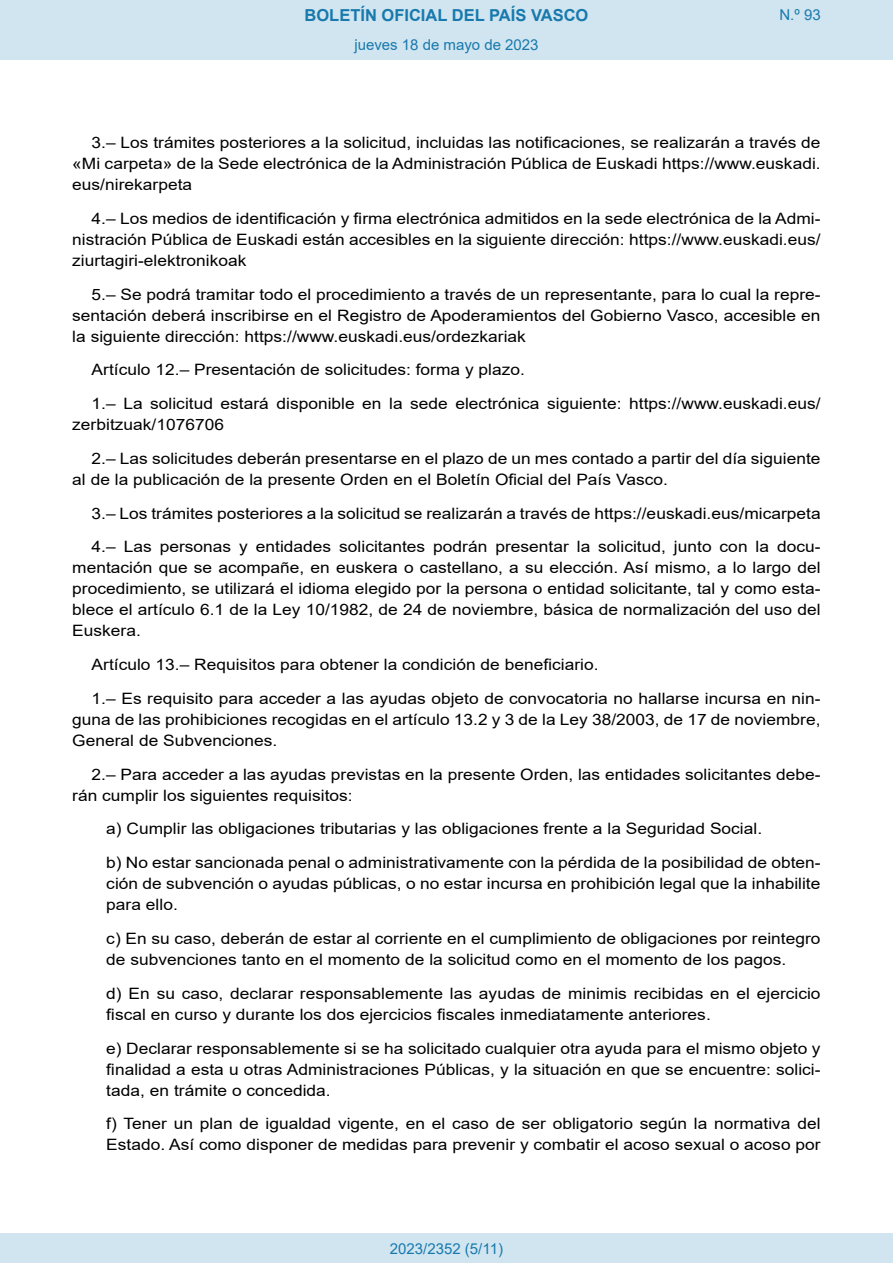
<style>
.page{position:relative;width:893px;height:1263px;background:#fff}
.page>*{position:absolute;margin:0;border:0;box-sizing:border-box;transform-origin:0 0}
.t1{font:700 16.5px "Arial";color:#1879ad}
.BOPVDetalle{font:15.6px/21px "Arial";color:#000;text-align:justify;scale:1.11 1}
.BOPVDetalle1{font:15.6px/21px "Arial";color:#000;scale:1.11 1}
.Paginacion_Centro{font:15px "Arial";color:#1879ad}
</style>
<div class="page">
<div style="left:0;top:0;width:893px;height:60px;background:#d0e5f0"></div>
<div style="left:0;top:1233px;width:893px;height:30px;background:#d0e5f0"></div>
<p class="t1" style="left:305px;top:3px;width:285px">BOLETÍN OFICIAL DEL PAÍS VASCO</p>
<p class="Paginacion_Centro" style="left:354px;top:35px;width:186px">jueves 18 de mayo de 2023</p>
<p class="Paginacion_Centro" style="left:779px;top:5px;width:43px">N.º 93</p>
<p class="BOPVDetalle" style="left:72px;top:132px;width:676px;text-indent:19px">3.– Los trámites posteriores a la solicitud, incluidas las notificaciones, se realizarán a través de «Mi carpeta» de la Sede electrónica de la Administración Pública de Euskadi https://www.euskadi. eus/nirekarpeta</p>
<p class="BOPVDetalle" style="left:72px;top:208px;width:676px;text-indent:19px">4.– Los medios de identificación y firma electrónica admitidos en la sede electrónica de la Admi&shy;nistración Pública de Euskadi están accesibles en la siguiente dirección: https://www.euskadi.eus/ ziurtagiri-elektronikoak</p>
<p class="BOPVDetalle" style="left:72px;top:284px;width:676px;text-indent:19px">5.– Se podrá tramitar todo el procedimiento a través de un representante, para lo cual la repre&shy;sentación deberá inscribirse en el Registro de Apoderamientos del Gobierno Vasco, accesible en la siguiente dirección: https://www.euskadi.eus/ordezkariak</p>
<p class="BOPVDetalle" style="left:92px;top:359px;width:392px">Artículo 12.– Presentación de solicitudes: forma y plazo.</p>
<p class="BOPVDetalle" style="left:72px;top:393px;width:676px;text-indent:19px">1.– La solicitud estará disponible en la sede electrónica siguiente: https://www.euskadi.eus/ zerbitzuak/1076706</p>
<p class="BOPVDetalle" style="left:72px;top:448px;width:676px;text-indent:19px">2.– Las solicitudes deberán presentarse en el plazo de un mes contado a partir del día siguiente al de la publicación de la presente Orden en el Boletín Oficial del País Vasco.</p>
<p class="BOPVDetalle" style="left:92px;top:503px;width:658px">3.– Los trámites posteriores a la solicitud se realizarán a través de https://euskadi.eus/micarpeta</p>
<p class="BOPVDetalle" style="left:72px;top:536px;width:676px;text-indent:19px">4.– Las personas y entidades solicitantes podrán presentar la solicitud, junto con la docu&shy;mentación que se acompañe, en euskera o castellano, a su elección. Así mismo, a lo largo del procedimiento, se utilizará el idioma elegido por la persona o entidad solicitante, tal y como esta&shy;blece el artículo 6.1 de la Ley 10/1982, de 24 de noviembre, básica de normalización del uso del Euskera.</p>
<p class="BOPVDetalle" style="left:92px;top:654px;width:458px">Artículo 13.– Requisitos para obtener la condición de beneficiario.</p>
<p class="BOPVDetalle" style="left:72px;top:688px;width:676px;text-indent:19px">1.– Es requisito para acceder a las ayudas objeto de convocatoria no hallarse incursa en nin&shy;guna de las prohibiciones recogidas en el artículo 13.2 y 3 de la Ley 38/2003, de 17 de noviembre, General de Subvenciones.</p>
<p class="BOPVDetalle" style="left:72px;top:764px;width:676px;text-indent:19px">2.– Para acceder a las ayudas previstas en la presente Orden, las entidades solicitantes debe&shy;rán cumplir los siguientes requisitos:</p>
<p class="BOPVDetalle1" style="left:106px;top:818px;width:592px">a) Cumplir las obligaciones tributarias y las obligaciones frente a la Seguridad Social.</p>
<p class="BOPVDetalle1" style="left:106px;top:852px;width:645px;text-align:justify">b) No estar sancionada penal o administrativamente con la pérdida de la posibilidad de obten&shy;ción de subvención o ayudas públicas, o no estar incursa en prohibición legal que la inhabilite para ello.</p>
<p class="BOPVDetalle1" style="left:106px;top:928px;width:645px">c) En su caso, deberán de estar al corriente en el cumplimiento de obligaciones por reintegro de subvenciones tanto en el momento de la solicitud como en el momento de los pagos.</p>
<p class="BOPVDetalle1" style="left:106px;top:983px;width:645px">d) En su caso, declarar responsablemente las ayudas de minimis recibidas en el ejercicio fiscal en curso y durante los dos ejercicios fiscales inmediatamente anteriores.</p>
<p class="BOPVDetalle1" style="left:106px;top:1037px;width:645px;text-align:justify">e) Declarar responsablemente si se ha solicitado cualquier otra ayuda para el mismo objeto y finalidad a esta u otras Administraciones Públicas, y la situación en que se encuentre: solici&shy;tada, en trámite o concedida.</p>
<p class="BOPVDetalle1" style="left:106px;top:1113px;width:645px">f) Tener un plan de igualdad vigente, en el caso de ser obligatorio según la normativa del<br>Estado. Así como disponer de medidas para prevenir y combatir el acoso sexual o acoso por</p>
<p class="Paginacion_Centro" style="left:390px;top:1238px;width:115px">2023/2352 (5/11)</p>
</div>
